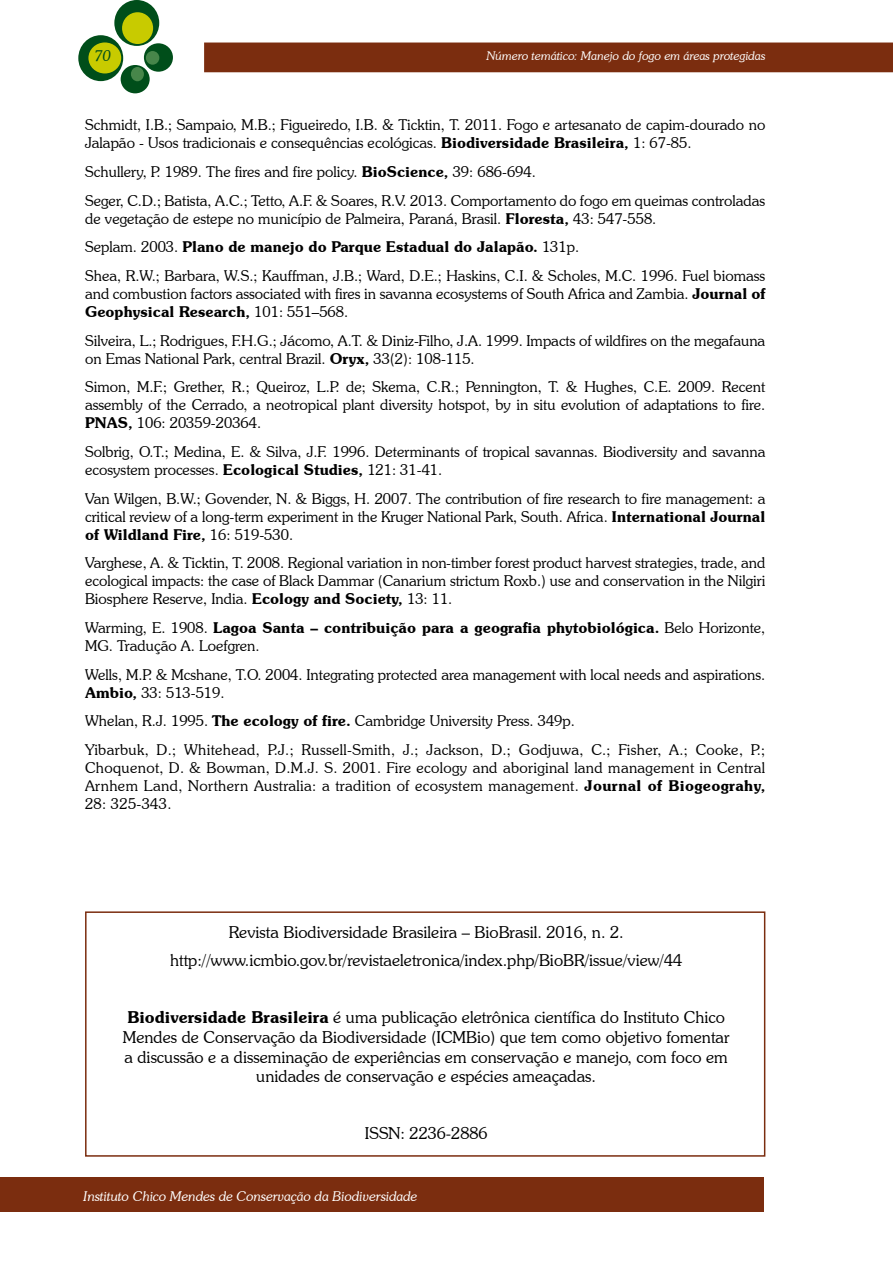
<style>
.page{position:relative;width:893px;height:1263px;background:#fff}
.page>*{position:absolute;margin:0;border:0;box-sizing:border-box;transform-origin:0 0}
.t1{font:300 16.5px/19.8px "Souvenir IT Cby BT";color:#000;text-align:center}
.t2{font:300 15px/18px "Souvenir IT Cby BT";color:#000}
.t3{font:300 15px/28.7px "Souvenir IT Cby BT";letter-spacing:.02em;color:#000}
.t4{font:600 15px/18px "Souvenir IT Cby BT";color:#000}
.t5{font:italic 300 15px "Souvenir IT Cby BT";color:#004e1a}
.t6{font:italic 300 13.5px "Souvenir IT Cby BT";color:#fff}
.t7{font:italic 300 12px "Souvenir IT Cby BT";color:#fff}
.s1{font-weight:600}
.s2{font-weight:300}
</style>
<div class="page">
<div style="left:205px;top:43px;width:687px;height:29px;background:#7b2d0f"></div>
<div style="left:114px;top:0;width:45px;height:46px;background:#004e1a;border-radius:50%"></div>
<div style="left:78px;top:35px;width:45px;height:46px;background:#004e1a;border-radius:50%"></div>
<div style="left:144px;top:43px;width:29px;height:29px;background:#004e1a;border-radius:50%"></div>
<div style="left:121px;top:65px;width:29px;height:28px;background:#004e1a;border-radius:50%"></div>
<div style="left:122px;top:12px;width:31px;height:32px;background:#c8cb00;border-radius:50%"></div>
<div style="left:88px;top:42px;width:33px;height:31px;background:#c8cb00;border-radius:50%"></div>
<div style="left:146px;top:51px;width:13px;height:14px;background:#47864a;border-radius:50%"></div>
<div style="left:131px;top:67px;width:13px;height:14px;background:#47864a;border-radius:50%"></div>
<div style="left:0;top:1178px;width:764px;height:34px;background:#7b2d0f"></div>
<div style="left:85px;top:911px;width:680px;height:246px;border:2px solid #7b2d0f"></div>
<p class="t5" style="left:95px;top:46px;width:18px">70</p>
<p class="t7" style="left:487px;top:49px;width:280px">Número temático: Manejo do fogo em áreas protegidas</p>
<p class="t2" style="left:85px;top:116px;width:682px">Schmidt, I.B.; Sampaio, M.B.; Figueiredo, I.B. &amp; Ticktin, T. 2011. Fogo e artesanato de capim-dourado no<br>Jalapão - Usos tradicionais e consequências ecológicas. <span class="s1">Biodiversidade Brasileira,</span> 1: 67-85.</p>
<p class="t2" style="left:85px;top:157px;width:682px;line-height:28.7px">Schullery, P. 1989. The fires and fire policy. <span class="s1">BioScience,</span> 39: 686-694.<br>Seger, C.D.; Batista, A.C.; Tetto, A.F. &amp; Soares, R.V. 2013. Comportamento do fogo em queimas controladas</p>
<p class="t2" style="left:85px;top:204px;width:682px;line-height:28.7px">de vegetação de estepe no município de Palmeira, Paraná, Brasil. <span class="s1">Floresta,</span> 43: 547-558.<br>Seplam. 2003. <span class="s1">Plano de manejo do Parque Estadual do Jalapão.</span> 131p.<br>Shea, R.W.; Barbara, W.S.; Kauffman, J.B.; Ward, D.E.; Haskins, C.I. &amp; Scholes, M.C. 1996. Fuel biomass</p>
<p class="t2" style="left:85px;top:285px;width:682px">and combustion factors associated with fires in savanna ecosystems of South Africa and Zambia. <span class="s1">Journal of<br>Geophysical Research,</span> 101: 551–568.</p>
<p class="t2" style="left:85px;top:331px;width:682px">Silveira, L.; Rodrigues, F.H.G.; Jácomo, A.T. &amp; Diniz-Filho, J.A. 1999. Impacts of wildfires on the megafauna on Emas National Park, central Brazil. <span class="s1">Oryx,</span> 33(2): 108-115.</p>
<p class="t2" style="left:85px;top:378px;width:682px;text-align:justify">Simon, M.F.; Grether, R.; Queiroz, L.P. de; Skema, C.R.; Pennington, T. &amp; Hughes, C.E. 2009. Recent assembly of the Cerrado, a neotropical plant diversity hotspot, by in situ evolution of adaptations to fire.<br><span class="s1">PNAS,</span> 106: 20359-20364.</p>
<p class="t2" style="left:85px;top:442px;width:682px">Solbrig, O.T.; Medina, E. &amp; Silva, J.F. 1996. Determinants of tropical savannas. Biodiversity and savanna ecosystem processes. <span class="s1">Ecological Studies,</span> 121: 31-41.</p>
<p class="t2" style="left:85px;top:489px;width:682px;text-align:justify">Van Wilgen, B.W.; Govender, N. &amp; Biggs, H. 2007. The contribution of fire research to fire management: a critical review of a long-term experiment in the Kruger National Park, South. Africa. <span class="s1">International Journal of Wildland Fire,</span> 16: 519-530.</p>
<p class="t2" style="left:85px;top:554px;width:682px;text-align:justify">Varghese, A. &amp; Ticktin, T. 2008. Regional variation in non-timber forest product harvest strategies, trade, and ecological impacts: the case of Black Dammar (Canarium strictum Roxb.) use and conservation in the Nilgiri Biosphere Reserve, India. <span class="s1">Ecology and Society,</span> 13: 11.</p>
<p class="t4" style="left:85px;top:618px;width:682px"><span class="s2">Warming, E. 1908.</span> Lagoa Santa – contribuição para a geografia phytobiológica. <span class="s2">Belo Horizonte,<br>MG. Tradução A. Loefgren.</span></p>
<p class="t2" style="left:85px;top:665px;width:682px">Wells, M.P. &amp; Mcshane, T.O. 2004. Integrating protected area management with local needs and aspirations.<br><span class="s1">Ambio,</span> 33: 513-519.</p>
<p class="t3" style="left:85px;top:706px;width:682px">Whelan, R.J. 1995. <span class="s1">The ecology of fire.</span> Cambridge University Press. 349p.<br>Yibarbuk, D.; Whitehead, P.J.; Russell-Smith, J.; Jackson, D.; Godjuwa, C.; Fisher, A.; Cooke, P.;</p>
<p class="t2" style="left:85px;top:758px;width:682px;text-align:justify">Choquenot, D. &amp; Bowman, D.M.J. S. 2001. Fire ecology and aboriginal land management in Central Arnhem Land, Northern Australia: a tradition of ecosystem management. <span class="s1">Journal of Biogeograhy, </span>28: 325-343.</p>
<p class="t1" style="left:170px;top:918px;width:514px;line-height:28.3px">Revista Biodiversidade Brasileira – BioBrasil. 2016, n. 2. http://www.icmbio.gov.br/revistaeletronica/index.php/BioBR/issue/view/44</p>
<p class="t1" style="left:123px;top:1007px;width:608px"><span class="s1">Biodiversidade Brasileira</span> é uma publicação eletrônica científica do Instituto Chico Mendes de Conservação da Biodiversidade (ICMBio) que tem como objetivo fomentar a discussão e a disseminação de experiências em conservação e manejo, com foco em unidades de conservação e espécies ameaçadas.</p>
<p class="t1" style="left:365px;top:1123px;width:124px">ISSN: 2236-2886</p>
<p class="t6" style="left:84px;top:1188px;width:335px">Instituto Chico Mendes de Conservação da Biodiversidade</p>
</div>
